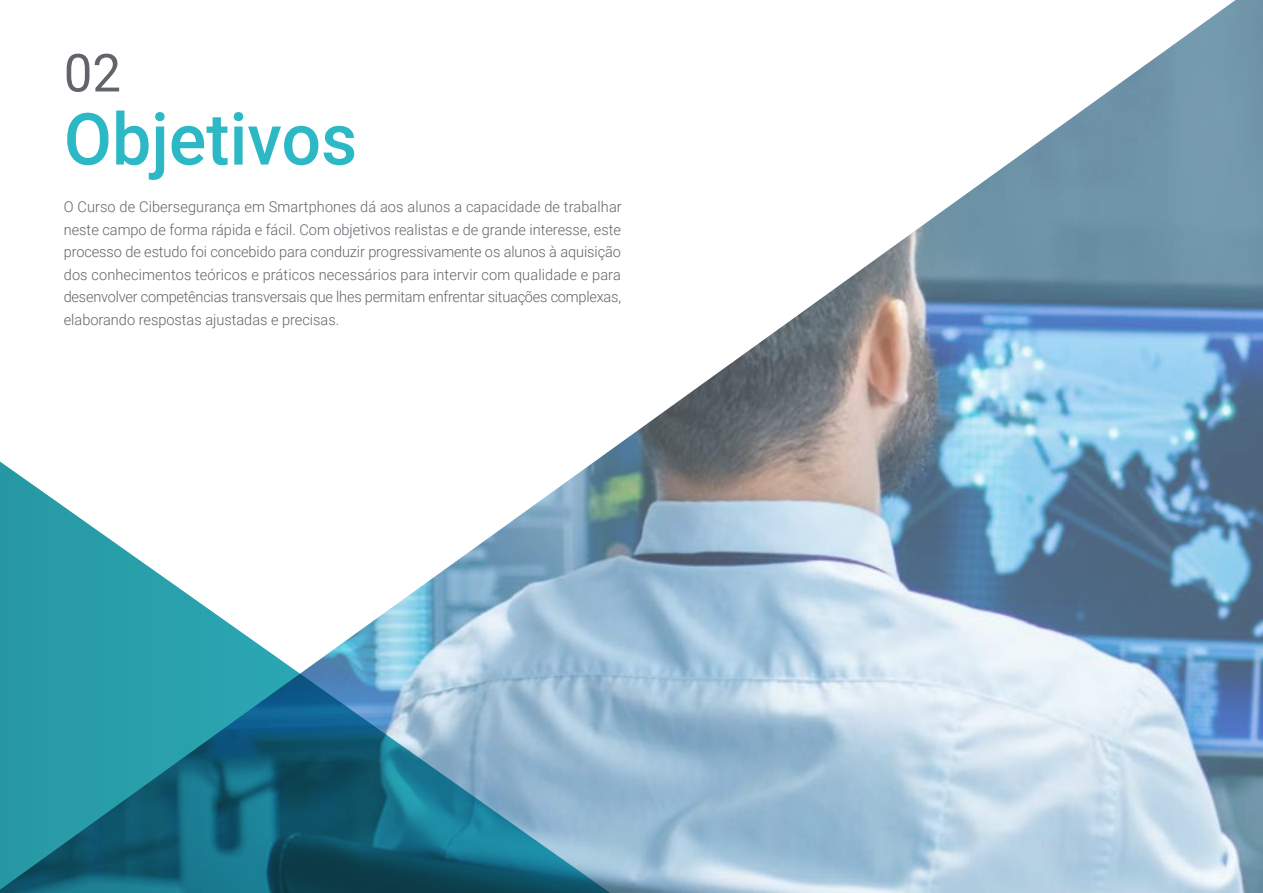
<style>
.page{position:relative;width:1263px;height:893px;background:#fff}
.page>*{position:absolute;margin:0;border:0;box-sizing:border-box;transform-origin:0 0}
.t1{font:500 72px "Roboto";color:#2db8c5}
.t2{font:52.5px "Roboto";color:#61646a}
.t3{font:300 15px/22.5px "Roboto";color:#61646a;text-align:justify}
</style>
<div class="page">
<img style="left:616px;top:0;width:647px;height:893px">
<svg style="left:0;top:446px;width:640px;height:447px"></svg>
<h2 class="t2" style="left:64px;top:36px;width:59px">02</h2>
<h1 class="t1" style="left:64px;top:89px;width:295px">Objetivos</h1>
<p class="t3" style="left:64px;top:195px;width:560px">O Curso de Cibersegurança em Smartphones dá aos alunos a capacidade de trabalhar neste campo de forma rápida e fácil. Com objetivos realistas e de grande interesse, este processo de estudo foi concebido para conduzir progressivamente os alunos à aquisição dos conhecimentos teóricos e práticos necessários para intervir com qualidade e para desenvolver competências transversais que lhes permitam enfrentar situações complexas, elaborando respostas ajustadas e precisas.</p>
</div>
